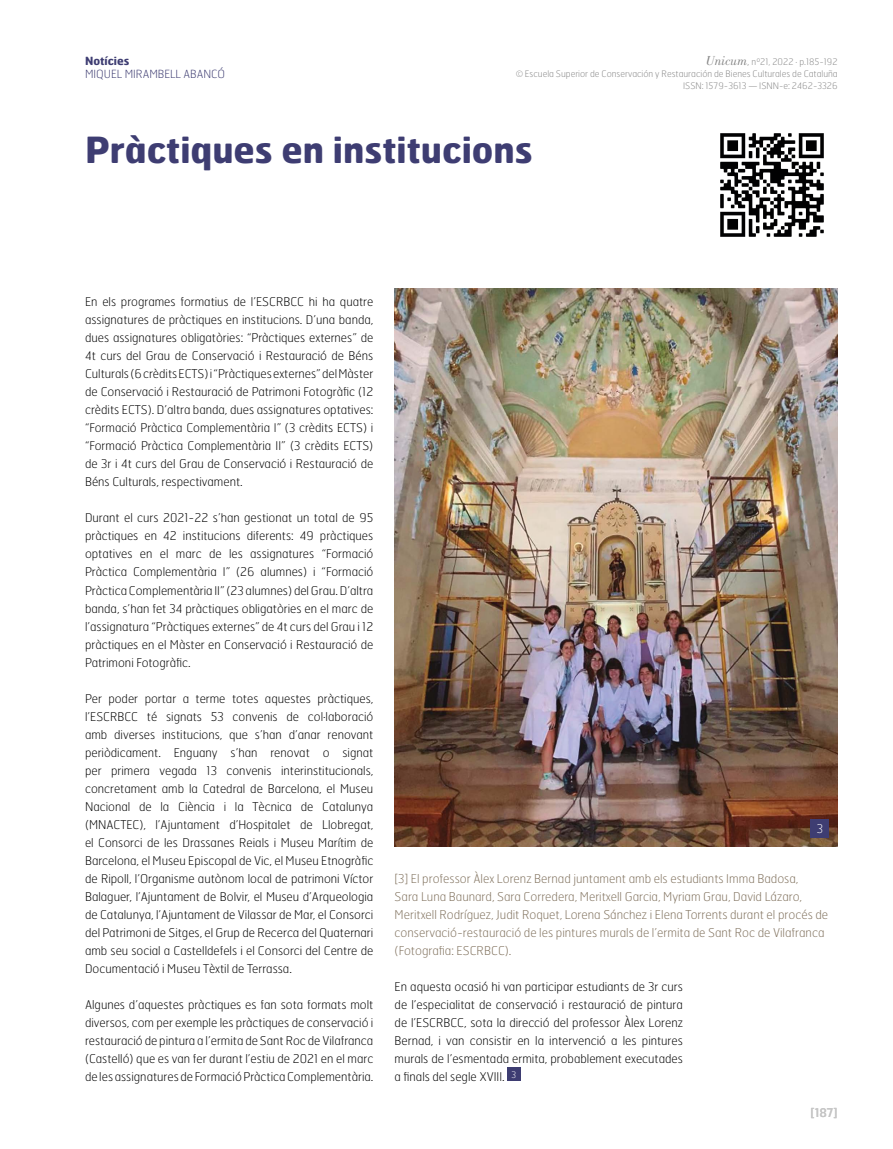
<style>
.page{position:relative;width:893px;height:1149px;background:#fff}
.page>*{position:absolute;margin:0;border:0;box-sizing:border-box;transform-origin:0 0}
.t1{font:700 36px "Hermes";color:#3e3d72}
.t2{font:100 12.15px/18px "Hermes";color:#80715d}
.t3{font:100 12px/18px "Hermes";color:#000;text-align:justify}
.t4{font:12px "Hermes";color:#c6c6c6}
.t5{font:100 12px "Hermes";color:#fff}
.t6{font:100 11.25px "Hermes";color:#3e3d72}
.t7{font:700 11.25px "Hermes";color:#3e3d72}
.t8{font:100 9px/12px "Hermes";color:#878787;text-align:right}
.s1{font-family:"Bodoni Std";font-weight:400;font-style:italic;font-size:13.5px}
.s2{font-size:10.5px}
</style>
<div class="page">
<div style="left:507px;top:1067px;width:13px;height:13px;background:#3e3d72"></div>
<img style="left:720px;top:133px;width:104px;height:104px">
<img style="left:395px;top:288px;width:443px;height:558px">
<div style="left:811px;top:819px;width:18px;height:18px;background:#3e3d72"></div>
<p class="t7" style="left:85px;top:53px;width:46px">Notícies</p>
<p class="t6" style="left:85px;top:67px;width:142px">MIQUEL MIRAMBELL ABANCÓ</p>
<p class="t8" style="left:516px;top:55px;width:323px"><span class="s1">Unicum</span><span class="s2">,</span> nº21, 2022 · p.185-192<br>© Escuela Superior de Conservación y Restauración de Bienes Culturales de Cataluña<br>ISSN: 1579-3613 — ISNN-e: 2462-3326</p>
<h1 class="t1" style="left:85px;top:126px;width:449px">Pràctiques en institucions</h1>
<p class="t3" style="left:85px;top:292px;width:290px">En els programes formatius de l’ESCRBCC hi ha quatre assignatures de pràctiques en institucions. D’una banda, dues assignatures obligatòries: “Pràctiques externes” de 4t curs del Grau de Conservació i Restauració de Béns Culturals (6 crèdits ECTS) i “Pràctiques externes” del Màster de Conservació i Restauració de Patrimoni Fotogràfic (12 crèdits ECTS). D’altra banda, dues assignatures optatives: “Formació Pràctica Complementària I” (3 crèdits ECTS) i “Formació Pràctica Complementària II” (3 crèdits ECTS) de 3r i 4t curs del Grau de Conservació i Restauració de Béns Culturals, respectivament.</p>
<p class="t3" style="left:85px;top:508px;width:290px">Durant el curs 2021-22 s’han gestionat un total de 95 pràctiques en 42 institucions diferents: 49 pràctiques optatives en el marc de les assignatures “Formació Pràctica Complementària I” (26 alumnes) i “Formació Pràctica Complementària II” (23 alumnes) del Grau. D’altra banda, s’han fet 34 pràctiques obligatòries en el marc de l’assignatura “Pràctiques externes” de 4t curs del Grau i 12 pràctiques en el Màster en Conservació i Restauració de Patrimoni Fotogràfic.</p>
<p class="t3" style="left:85px;top:688px;width:290px">Per poder portar a terme totes aquestes pràctiques, l’ESCRBCC té signats 53 convenis de col·laboració amb diverses institucions, que s’han d’anar renovant periòdicament. Enguany s’han renovat o signat per primera vegada 13 convenis interinstitucionals, concretament amb la Catedral de Barcelona, el Museu Nacional de la Ciència i la Tècnica de Catalunya (MNACTEC), l’Ajuntament d’Hospitalet de Llobregat, el Consorci de les Drassanes Reials i Museu Marítim de Barcelona, el Museu Episcopal de Vic, el Museu Etnogràfic de Ripoll, l’Organisme autònom local de patrimoni Víctor Balaguer, l’Ajuntament de Bolvir, el Museu d’Arqueologia de Catalunya, l’Ajuntament de Vilassar de Mar, el Consorci del Patrimoni de Sitges, el Grup de Recerca del Quaternari amb seu social a Castelldefels i el Consorci del Centre de Documentació i Museu Tèxtil de Terrassa.</p>
<p class="t3" style="left:85px;top:994px;width:290px">Algunes d’aquestes pràctiques es fan sota formats molt diversos, com per exemple les pràctiques de conservació i restauració de pintura a l’ermita de Sant Roc de Vilafranca (Castelló) que es van fer durant l’estiu de 2021 en el marc de les assignatures de Formació Pràctica Complementària.</p>
<p class="t5" style="left:817px;top:821px;width:8px">3</p>
<p class="t2" style="left:395px;top:868px;width:435px">[3] El professor Àlex Lorenz Bernad juntament amb els estudiants Imma Badosa,<br>Sara Luna Baunard, Sara Corredera, Meritxell Garcia, Myriam Grau, David Lázaro, Meritxell Rodríguez, Judit Roquet, Lorena Sánchez i Elena Torrents durant el procés de conservació-restauració de les pintures murals de l’ermita de Sant Roc de Vilafranca (Fotografia: ESCRBCC).</p>
<p class="t3" style="left:395px;top:976px;width:290px">En aquesta ocasió hi van participar estudiants de 3r curs de l’especialitat de conservació i restauració de pintura de l’ESCRBCC, sota la direcció del professor Àlex Lorenz Bernad, i van consistir en la intervenció a les pintures murals de l’esmentada ermita, probablement executades a finals del segle XVIII. <sup>3</sup></p>
<p class="t4" style="left:811px;top:1104px;width:29px">[187]</p>
</div>
